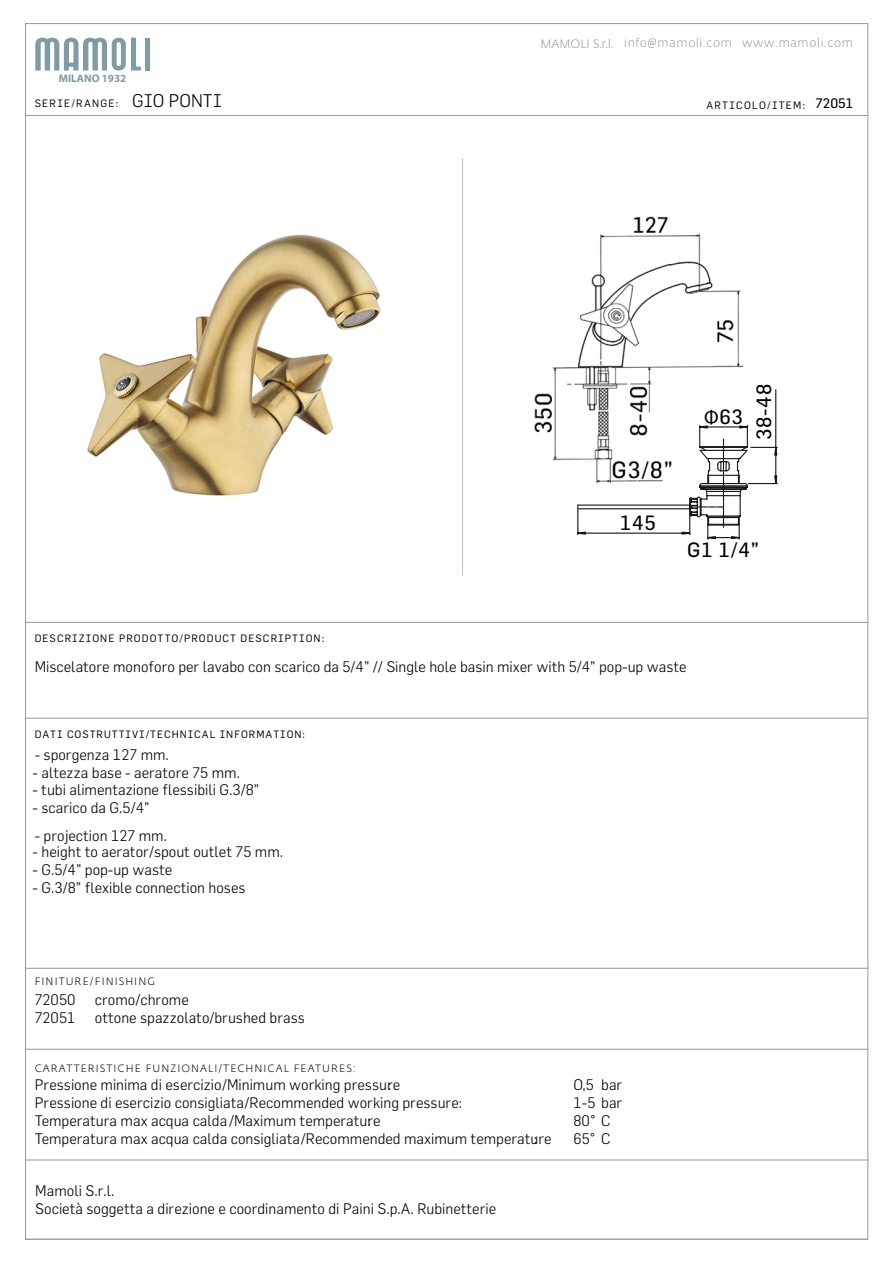
<style>
.page{position:relative;width:893px;height:1263px;background:#fff}
.page>*{position:absolute;margin:0;border:0;box-sizing:border-box;transform-origin:0 0}
.t1{font:20.25px "Flama";letter-spacing:.035em;color:#000}
.t2{font:300 15px/18.1px "Flama";color:#000}
.t3{font:300 12px "Fedra Sans Alt Pro";letter-spacing:.06em;color:#94999e}
.t4{font:700 10.95px "Myriad Pro";color:#819ba4}
.t5{font:10.5px "Flama";letter-spacing:.1em;color:#000}
.t6{font:300 10.5px "Fedra Sans Alt Pro";letter-spacing:.1em;color:#000}
.t7{font:10.5px "Flama";letter-spacing:.12em;color:#000}
.s1{font-weight:300;font-size:18px}
.s2{font-size:13.5px}
.s3{font-family:"Myriad Pro"}
</style>
<div class="page">
<hr style="left:26px;top:622px;width:842px;height:1px;background:#989899">
<hr style="left:26px;top:718px;width:842px;height:1px;background:#989899">
<hr style="left:26px;top:968px;width:842px;height:1px;background:#989899">
<hr style="left:26px;top:1160px;width:842px;height:1px;background:#989899">
<hr style="left:26px;top:115px;width:841px;height:1px;background:#989899">
<div style="left:145px;top:38px;width:5px;height:32px;background:#819ba4"></div>
<svg style="left:35px;top:38px;width:106px;height:33px"></svg>
<hr style="left:26px;top:1049px;width:842px;height:1px;background:#989899">
<img style="left:534px;top:216px;width:210px;height:244px">
<svg style="left:576px;top:388px;width:202px;height:152px"></svg>
<img style="left:87px;top:234px;width:294px;height:262px">
<p class="t4" style="left:59px;top:71px;width:69px">MILANO 1932</p>
<p class="t7" style="left:35px;top:97px;width:189px">SERIE/RANGE: <span class="s1">GIO PONTI</span></p>
<p class="t5" style="left:35px;top:632px;width:291px">DESCRIZIONE PRODOTTO/PRODUCT DESCRIPTION:</p>
<p class="t3" style="left:540px;top:35px;width:314px">MAMOLI S.r.l. info@mamoli.com www.mamoli.com</p>
<p class="t7" style="left:706px;top:99px;width:148px">ARTICOLO/ITEM: <span class="s2">72051</span></p>
<h1 class="t1" style="left:620px;top:511px;width:37px">145</h1>
<h1 class="t1" style="left:704px;top:404px;width:40px"><span class="s3">Φ</span>63</h1>
<h1 class="t1" style="left:751px;top:440px;width:57px;rotate:-90deg">38-48</h1>
<h1 class="t1" style="left:687px;top:537px;width:73px">G1 1/4”</h1>
<p class="t2" style="left:35px;top:657px;width:653px">Miscelatore monoforo per lavabo con scarico da 5/4” // Single hole basin mixer with 5/4” pop-up waste</p>
<p class="t5" style="left:35px;top:728px;width:272px">DATI COSTRUTTIVI/TECHNICAL INFORMATION:</p>
<p class="t2" style="left:35px;top:745px;width:136px">- sporgenza 127 mm.</p>
<p class="t2" style="left:33px;top:763px;width:209px">- altezza base - aeratore 75 mm.</p>
<p class="t2" style="left:33px;top:798px;width:118px">- scarico da G.5/4”</p>
<p class="t2" style="left:35px;top:826px;width:134px">- projection 127 mm.</p>
<p class="t2" style="left:32px;top:781px;width:228px">- tubi alimentazione flessibili G.3/8”</p>
<p class="t2" style="left:33px;top:843px;width:252px">- height to aerator/spout outlet 75 mm.</p>
<p class="t2" style="left:33px;top:861px;width:141px">- G.5/4” pop-up waste</p>
<p class="t2" style="left:33px;top:879px;width:214px">- G.3/8” flexible connection hoses</p>
<p class="t6" style="left:35px;top:974px;width:122px">FINITURE/FINISHING</p>
<p class="t2" style="left:35px;top:990px;width:42px">72050</p>
<p class="t2" style="left:95px;top:990px;width:95px">cromo/chrome</p>
<p class="t2" style="left:35px;top:1008px;width:42px">72051</p>
<p class="t2" style="left:95px;top:1008px;width:211px">ottone spazzolato/brushed brass</p>
<p class="t6" style="left:35px;top:1061px;width:323px">CARATTERISTICHE FUNZIONALI/TECHNICAL FEATURES:</p>
<p class="t2" style="left:35px;top:1075px;width:518px">Pressione minima di esercizio/Minimum working pressure:<br>Pressione di esercizio consigliata/Recommended working pressure:<br>Temperatura max acqua calda/Maximum temperature:<br>Temperatura max acqua calda consigliata/Recommended maximum temperature</p>
<p class="t2" style="left:534px;top:1129px;width:5px">:</p>
<p class="t2" style="left:35px;top:1181px;width:462px">Mamoli S.r.l.<br>Società soggetta a direzione e coordinamento di Paini S.p.A. Rubinetterie</p>
<p class="t2" style="left:573px;top:1075px;width:50px">O,5 bar<br>1-5 bar<br>80° C<br>65° C</p>
</div>
